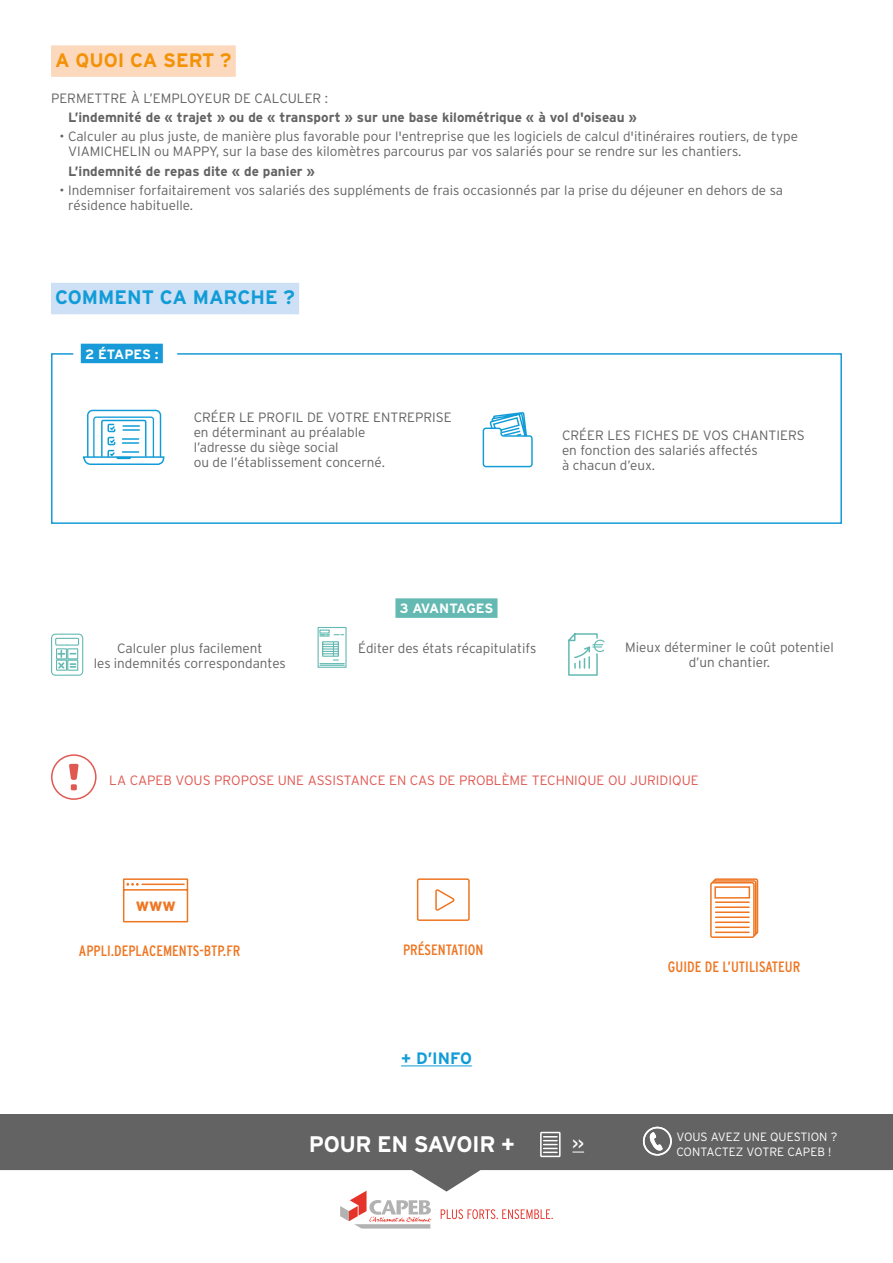
<style>
.page{position:relative;width:893px;height:1263px;background:#fff}
.page>*{position:absolute;margin:0;border:0;box-sizing:border-box;transform-origin:0 0}
.t1{font:700 22.5px "Interstate";letter-spacing:-.02em;color:#fff}
.t2{font:700 19.5px "Interstate";color:#119cd7}
.t3{font:700 19.5px "Interstate";color:#f39207}
.t4{font:700 18px "Interstate";color:#ee7521}
.t5{font:18px "Interstate Condensed";color:#fff}
.t6{font:700 16.5px "Interstate";color:#119cd7}
.t7{font:15px "Interstate Condensed";color:#ee7521}
.t8{font:300 13.5px/15px "Interstate";color:#646363}
.t9{font:700 13.5px "Interstate";color:#646363}
.t10{font:300 13.5px "Interstate";color:#e05852}
.t11{font:700 13.5px "Interstate";letter-spacing:-.015em;color:#fff}
.t12{font:300 12px/15px "Interstate";color:#fff}
</style>
<div class="page">
<div style="left:51px;top:45px;width:185px;height:32px;background:#fcd9bd"></div>
<div style="left:51px;top:754px;width:46px;height:46px;border:2px solid #e05852;border-radius:50%"></div>
<svg style="left:69px;top:764px;width:10px;height:26px"></svg>
<div style="left:395px;top:598px;width:102px;height:20px;background:#64bab3"></div>
<svg style="left:51px;top:633px;width:33px;height:43px"></svg>
<svg style="left:568px;top:633px;width:37px;height:43px"></svg>
<svg style="left:317px;top:627px;width:30px;height:41px"></svg>
<svg style="left:122px;top:878px;width:67px;height:45px"></svg>
<svg style="left:435px;top:890px;width:20px;height:21px"></svg>
<div style="left:417px;top:878px;width:53px;height:43px;border:2px solid #ee7521;border-radius:2px"></div>
<svg style="left:710px;top:878px;width:49px;height:60px"></svg>
<hr style="left:716px;top:901px;width:33px;height:2px;background:#ee7521">
<hr style="left:716px;top:906px;width:33px;height:2px;background:#ee7521">
<hr style="left:716px;top:911px;width:33px;height:2px;background:#ee7521">
<hr style="left:716px;top:916px;width:33px;height:2px;background:#ee7521">
<hr style="left:716px;top:921px;width:33px;height:2px;background:#ee7521">
<hr style="left:716px;top:926px;width:33px;height:2px;background:#ee7521">
<hr style="left:716px;top:931px;width:33px;height:2px;background:#ee7521">
<div style="left:81px;top:344px;width:82px;height:19px;background:#179ad7"></div>
<svg style="left:51px;top:352px;width:791px;height:172px"></svg>
<div style="left:51px;top:283px;width:248px;height:31px;background:#cde0f5"></div>
<hr style="left:401px;top:1066px;width:71px;height:1px;background:#119cd7">
<div style="left:0;top:1114px;width:893px;height:80px;background:#646363"></div>
<svg style="left:572px;top:1152px;width:12px;height:1px"></svg>
<div style="left:540px;top:1132px;width:21px;height:25px;border:2px solid #fff"></div>
<svg style="left:544px;top:1136px;width:13px;height:17px"></svg>
<svg style="left:643px;top:1127px;width:29px;height:28px"></svg>
<svg style="left:0;top:1170px;width:893px;height:59px"></svg>
<svg style="left:441px;top:1209px;width:112px;height:10px"></svg>
<svg style="left:340px;top:1191px;width:92px;height:37px"></svg>
<h2 class="t3" style="left:55px;top:49px;width:178px">A QUOI CA SERT ?</h2>
<p class="t8" style="left:51px;top:91px;width:279px">PERMETTRE À L’EMPLOYEUR DE CALCULER :</p>
<p class="t9" style="left:68px;top:110px;width:570px">L’indemnité de « trajet » ou de « transport » sur une base kilométrique « à vol d'oiseau »</p>
<p class="t8" style="left:68px;top:129px;width:731px;text-indent:-9px">• Calculer au plus juste, de manière plus favorable pour l'entreprise que les logiciels de calcul d'itinéraires routiers, de type<br>VIAMICHELIN ou MAPPY, sur la base des kilomètres parcourus par vos salariés pour se rendre sur les chantiers.</p>
<p class="t9" style="left:68px;top:163px;width:249px">L’indemnité de repas dite « de panier »</p>
<p class="t8" style="left:68px;top:183px;width:717px;text-indent:-9px">• Indemniser forfaitairement vos salariés des suppléments de frais occasionnés par la prise du déjeuner en dehors de sa résidence habituelle.</p>
<h2 class="t2" style="left:55px;top:286px;width:241px">COMMENT CA MARCHE ?</h2>
<p class="t11" style="left:85px;top:346px;width:75px">2 ÉTAPES :</p>
<p class="t8" style="left:194px;top:410px;width:260px">CRÉER LE PROFIL DE VOTRE ENTREPRISE en déterminant au préalable<br>l’adresse du siège social<br>ou de l’établissement concerné.</p>
<p class="t11" style="left:400px;top:601px;width:95px">3 AVANTAGES</p>
<p class="t8" style="left:562px;top:427px;width:244px">CRÉER LES FICHES DE VOS CHANTIERS en fonction des salariés affectés<br>à chacun d’eux.</p>
<p class="t8" style="left:94px;top:640px;width:193px;text-align:center">Calculer plus facilement<br>les indemnités correspondantes</p>
<p class="t8" style="left:358px;top:640px;width:180px">Éditer des états récapitulatifs</p>
<p class="t8" style="left:625px;top:640px;width:210px;text-align:center">Mieux déterminer le coût potentiel d’un chantier.</p>
<p class="t10" style="left:109px;top:773px;width:591px">LA CAPEB VOUS PROPOSE UNE ASSISTANCE EN CAS DE PROBLÈME TECHNIQUE OU JURIDIQUE</p>
<h3 class="t4" style="left:136px;top:894px;width:42px">www</h3>
<p class="t7" style="left:79px;top:943px;width:163px">APPLI.DEPLACEMENTS-BTP.FR</p>
<p class="t7" style="left:403px;top:941px;width:82px">PRÉSENTATION</p>
<p class="t6" style="left:401px;top:1049px;width:72px">+ D’INFO</p>
<p class="t7" style="left:668px;top:958px;width:134px">GUIDE DE L’UTILISATEUR</p>
<h1 class="t1" style="left:309px;top:1132px;width:207px">POUR EN SAVOIR +</h1>
<h3 class="t5" style="left:572px;top:1133px;width:13px">&gt;&gt;</h3>
<p class="t12" style="left:676px;top:1129px;width:163px">VOUS AVEZ UNE QUESTION ?<br>CONTACTEZ VOTRE CAPEB !</p>
</div>
